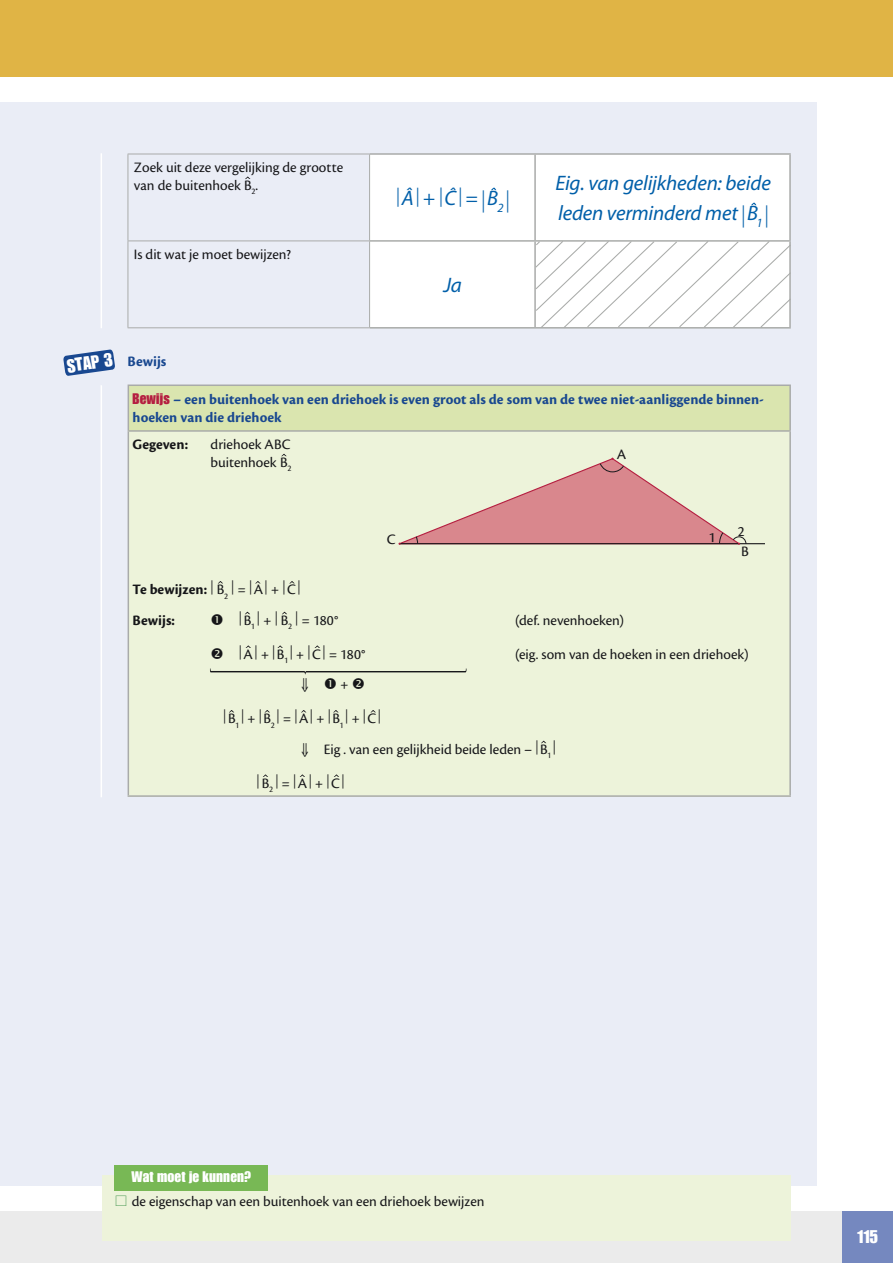
<style>
.page{position:relative;width:893px;height:1263px;background:#fff}
.page>*{position:absolute;margin:0;border:0;box-sizing:border-box;transform-origin:0 0}
.t1{font:italic 21px/30px "Myriad Pro";letter-spacing:-.01em;color:#015fa9}
.t2{font:18.6px "Impact LT Std";color:#fff}
.t3{font:18px "Impact LT Std";color:#fff}
.t4{font:15px/18px "Cronos Pro";color:#161619}
.t5{font:700 15px/18px "Cronos Pro";color:#194890}
.t6{font:700 15px "Cronos Pro";color:#161619}
.t7{font:15px "Impact LT Std";letter-spacing:.01em;color:#fff}
.t8{font:15px "Cronos Pro Capt";color:#19181b}
.t9{font:14.25px "Cronos Pro";color:#161619;scale:.79 1}
.s1{font-size:22.2px}
.s2{font-family:"Impact LT Std";font-weight:400;color:#b51e40}
.s3{font-weight:400}
.s4{font-size:15px}
</style>
<div class="page">
<div style="left:0;top:1212px;width:892px;height:51px;background:#ebebeb"></div>
<div style="left:0;top:0;width:892px;height:77px;background:#e0b445"></div>
<div style="left:0;top:102px;width:816px;height:1084px;background:#eaedf6"></div>
<div style="left:842px;top:1212px;width:50px;height:51px;background:#7588bf"></div>
<div style="left:370px;top:155px;width:419px;height:172px;background:#fff"></div>
<hr style="left:128px;top:154px;width:242px;height:1px;background:#a9aba9">
<hr style="left:128px;top:154px;width:1px;height:87px;background:#a9aba9">
<hr style="left:369px;top:154px;width:1px;height:87px;background:#a9aba9">
<hr style="left:128px;top:241px;width:242px;height:1px;background:#a9aba9">
<hr style="left:128px;top:241px;width:1px;height:86px;background:#a9aba9">
<hr style="left:369px;top:241px;width:1px;height:86px;background:#a9aba9">
<hr style="left:128px;top:327px;width:242px;height:1px;background:#a9aba9">
<hr style="left:370px;top:153px;width:420px;height:2px;background:#a9aba9">
<hr style="left:534px;top:155px;width:2px;height:85px;background:#a9aba9">
<hr style="left:789px;top:155px;width:1px;height:85px;background:#a9aba9">
<hr style="left:370px;top:240px;width:420px;height:2px;background:#a9aba9">
<hr style="left:370px;top:327px;width:420px;height:2px;background:#a9aba9">
<svg style="left:534px;top:240px;width:257px;height:89px;background:#f6f6f6"></svg>
<div style="left:128px;top:385px;width:662px;height:46px;background:#dae5af"></div>
<div style="left:128px;top:431px;width:662px;height:365px;background:#edf3da"></div>
<hr style="left:128px;top:432px;width:1px;height:363px;background:#a9aba9">
<hr style="left:128px;top:795px;width:662px;height:2px;background:#a9aba9">
<hr style="left:789px;top:432px;width:1px;height:363px;background:#a9aba9">
<hr style="left:128px;top:385px;width:662px;height:1px;background:#a9aba9">
<hr style="left:128px;top:386px;width:1px;height:44px;background:#a9aba9">
<hr style="left:789px;top:386px;width:1px;height:44px;background:#a9aba9">
<hr style="left:128px;top:430px;width:662px;height:2px;background:#a9aba9">
<svg style="left:264px;top:710px;width:6px;height:3px"></svg>
<svg style="left:370px;top:710px;width:6px;height:3px"></svg>
<svg style="left:63px;top:349px;width:52px;height:27px"></svg>
<div style="left:102px;top:1175px;width:689px;height:66px;background:#edf3da"></div>
<div style="left:115px;top:1165px;width:153px;height:25px;background:#78b855"></div>
<hr style="left:101px;top:153px;width:1px;height:175px;background:#fff">
<hr style="left:101px;top:385px;width:1px;height:412px;background:#fff">
<hr style="left:399px;top:543px;width:365px;height:1px;background:#19181b">
<svg style="left:398px;top:457px;width:348px;height:88px"></svg>
<svg style="left:750px;top:203px;width:6px;height:2px"></svg>
<svg style="left:210px;top:669px;width:256px;height:6px"></svg>
<p class="t4" style="left:134px;top:159px;width:211px">Zoek uit deze vergelijking de grootte van de buitenhoek B<sub>2</sub>.</p>
<p class="t4" style="left:134px;top:246px;width:159px">Is dit wat je moet bewijzen?</p>
<h1 class="t1" style="left:396px;top:185px;width:114px"><sup>|</sup>Â <sup>|</sup> + <sup>|</sup>Ĉ <sup>|</sup> = <span class="s1">|</span>B<sub>2</sub><span class="s1">|</span></h1>
<h1 class="t1" style="left:443px;top:271px;width:20px">Ja</h1>
<h1 class="t1" style="left:555px;top:170px;width:217px">Eig. van gelijkheden: beide leden verminderd met <span class="s1">|</span>B<sub>1</sub> <span class="s1">|</span></h1>
<p class="t2" style="left:66px;top:359px;width:47px;rotate:-8deg">STAP 3</p>
<p class="t5" style="left:128px;top:353px;width:40px">Bewijs</p>
<p class="t5" style="left:133px;top:391px;width:633px"><span class="s2">Bewijs</span> – een buitenhoek van een driehoek is even groot als de som van de twee niet-aanliggende binnen&shy;hoeken van die driehoek</p>
<p class="t6" style="left:133px;top:438px;width:57px">Gegeven:</p>
<p class="t4" style="left:211px;top:436px;width:83px">driehoek ABC buitenhoek B<sub>2</sub></p>
<p class="t8" style="left:616px;top:445px;width:11px">A</p>
<p class="t8" style="left:387px;top:530px;width:10px">C</p>
<p class="t8" style="left:708px;top:528px;width:9px">1</p>
<p class="t8" style="left:737px;top:522px;width:9px">2</p>
<p class="t8" style="left:741px;top:543px;width:9px">B</p>
<p class="t6" style="left:133px;top:583px;width:97px">Te bewijzen: <sup>|</sup> <span class="s3">B</span><sub>2</sub></p>
<p class="t9" style="left:231px;top:581px;width:89px">| <span class="s4">=</span> |<span class="s4">A</span>| <span class="s4">+</span> |<span class="s4">C</span> |</p>
<p class="t6" style="left:133px;top:614px;width:44px">Bewijs:</p>
<p class="t9" style="left:239px;top:612px;width:69px">|<span class="s4">B</span><sub>1</sub>| <span class="s4">+</span> | <span class="s4">B</span><sub>2</sub></p>
<p class="t4" style="left:295px;top:612px;width:45px"><sup>|</sup> = 180°</p>
<p class="t4" style="left:515px;top:612px;width:110px">(def. nevenhoeken)</p>
<p class="t9" style="left:239px;top:645px;width:64px">|<span class="s4">A</span> | <span class="s4">+</span> |<span class="s4">B</span><sub>1</sub></p>
<p class="t4" style="left:290px;top:646px;width:77px"><sup>|</sup> + <sup>|</sup>C<sup>|</sup> = 180°</p>
<p class="t4" style="left:515px;top:646px;width:235px">(eig. som van de hoeken in een driehoek)</p>
<p class="t4" style="left:340px;top:676px;width:10px">+</p>
<p class="t9" style="left:223px;top:710px;width:201px">|<span class="s4">B</span><sub>1</sub>| <span class="s4">+</span> |<span class="s4">B</span><sub>2</sub>| <span class="s4">=</span> |<span class="s4">A</span>| <span class="s4">+</span> |<span class="s4">B</span><sub>1</sub>| <span class="s4">+</span> |<span class="s4">C</span>|</p>
<p class="t4" style="left:324px;top:741px;width:229px">Eig . van een gelijkheid beide leden – <sup>|</sup>B<sub>1</sub></p>
<p class="t9" style="left:553px;top:741px;width:6px">|</p>
<p class="t9" style="left:256px;top:774px;width:113px">|<span class="s4">B</span><sub>2</sub>| <span class="s4">=</span> |<span class="s4">A</span> | <span class="s4">+</span> |<span class="s4">C</span> |</p>
<p class="t7" style="left:131px;top:1171px;width:121px">Wat moet je kunnen?</p>
<p class="t4" style="left:132px;top:1193px;width:354px">de eigenschap van een buitenhoek van een driehoek bewijzen</p>
<p class="t3" style="left:856px;top:1231px;width:23px">115</p>
</div>
